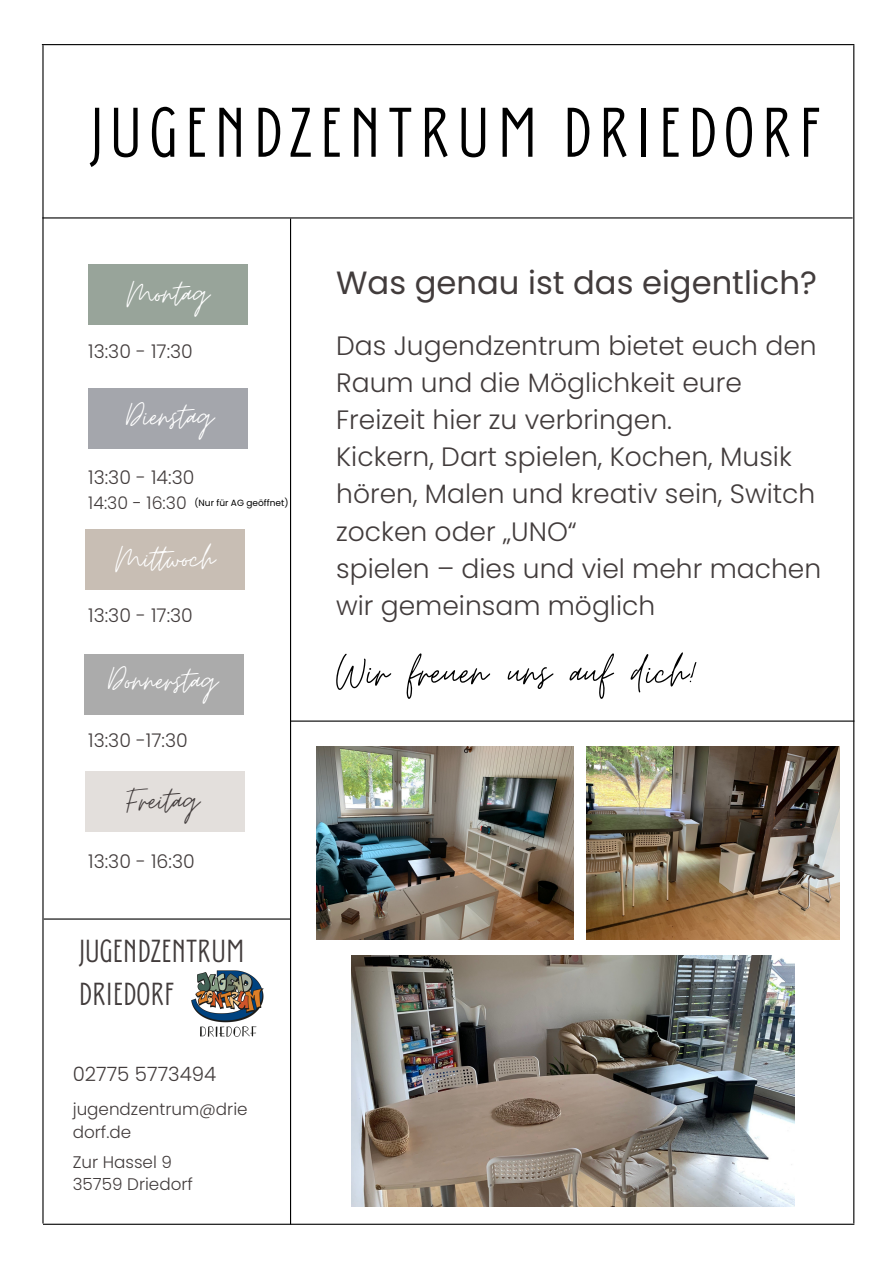
<style>
.page{position:relative;width:894px;height:1264px;background:#fff}
.page>*{position:absolute;margin:0;border:0;box-sizing:border-box;transform-origin:0 0}
.t1{font:69.9px "Donau Uppercase Neue";letter-spacing:.1em;color:#000}
.t2{font:51.45px "Moon Time";color:#000}
.t3{font:39px "Moon Time";color:#fff}
.t4{font:39px "Moon Time";color:#423c3c}
.t5{font:32.1px "Poppins";color:#423c3c}
.t6{font:31.8px/43.8px "Donau Uppercase Neue";color:#423c3c}
.t7{font:300 26.55px/37.2px "Poppins";color:#423c3c}
.t8{font:300 19.8px "Poppins";color:#423c3c}
.t9{font:300 18.9px "Poppins";color:#423c3c}
.t10{font:300 17.4px "Poppins";color:#423c3c}
.t11{font:300 16.8px/22.5px "Poppins";color:#423c3c}
.t12{font:9px "Poppins";color:#000}
</style>
<div class="page">
<hr style="left:42px;top:44px;width:812px;height:1px;background:#000">
<hr style="left:42px;top:45px;width:2px;height:1178px;background:#000">
<hr style="left:853px;top:45px;width:1px;height:1178px;background:#000">
<hr style="left:43px;top:1223px;width:811px;height:1px;background:#000">
<hr style="left:42px;top:217px;width:810px;height:1px;background:#000">
<div style="left:88px;top:264px;width:160px;height:61px;background:#98a49a"></div>
<hr style="left:290px;top:218px;width:1px;height:1006px;background:#000">
<div style="left:88px;top:387px;width:160px;height:61px;background:#a4a6ac"></div>
<div style="left:84px;top:654px;width:159px;height:61px;background:#ababab"></div>
<div style="left:85px;top:771px;width:160px;height:61px;background:#e3dfdc"></div>
<hr style="left:291px;top:720px;width:563px;height:1px;background:#000">
<hr style="left:44px;top:918px;width:246px;height:1px;background:#000">
<div style="left:85px;top:529px;width:160px;height:61px;background:#c8beb4"></div>
<img style="left:191px;top:970px;width:73px;height:67px">
<img style="left:316px;top:746px;width:257px;height:193px">
<img style="left:351px;top:955px;width:442px;height:251px">
<img style="left:586px;top:746px;width:253px;height:193px">
<h1 class="t1" style="left:89px;top:89px;width:732px">JUGENDZENTRUM DRIEDORF</h1>
<h3 class="t3" style="left:127px;top:269px;width:84px">Montag</h3>
<p class="t9" style="left:88px;top:338px;width:106px">13:30 - 17:30</p>
<h3 class="t3" style="left:126px;top:393px;width:89px">Dienstag</h3>
<p class="t9" style="left:88px;top:464px;width:108px">13:30 - 14:30</p>
<p class="t10" style="left:88px;top:490px;width:100px">14:30 - 16:30</p>
<p class="t12" style="left:194px;top:496px;width:96px">(Nur für AG geöffnet)</p>
<h3 class="t3" style="left:115px;top:534px;width:101px">Mit woch</h3>
<p class="t9" style="left:88px;top:602px;width:106px">13:30 - 17:30</p>
<h3 class="t3" style="left:108px;top:657px;width:111px">Donnerstag</h3>
<p class="t9" style="left:88px;top:727px;width:101px">13:30 -17:30</p>
<h3 class="t4" style="left:126px;top:776px;width:74px">Freitag</h3>
<p class="t9" style="left:88px;top:847px;width:108px">13:30 - 16:30</p>
<p class="t6" style="left:79px;top:928px;width:162px">JUGENDZENTRUM<br>DRIEDORF</p>
<p class="t8" style="left:73px;top:1060px;width:145px">02775 5773494</p>
<p class="t11" style="left:73px;top:1098px;width:176px">jugendzentrum@drie dorf.de</p>
<p class="t11" style="left:73px;top:1150px;width:122px">Zur Hassel 9<br>35759 Driedorf</p>
<p class="t5" style="left:336px;top:260px;width:482px">Was genau ist das eigentlich?</p>
<p class="t7" style="left:336px;top:327px;width:486px">Das Jugendzentrum bietet euch den<br>Raum und die Möglichkeit eure<br>Freizeit hier zu verbringen.<br>Kickern, Dart spielen, Kochen, Musik hören, Malen und kreativ sein, Switch zocken oder „UNO“<br>spielen – dies und viel mehr machen wir gemeinsam möglich</p>
<h2 class="t2" style="left:336px;top:641px;width:363px">Wir freuen uns auf dich!</h2>
</div>
